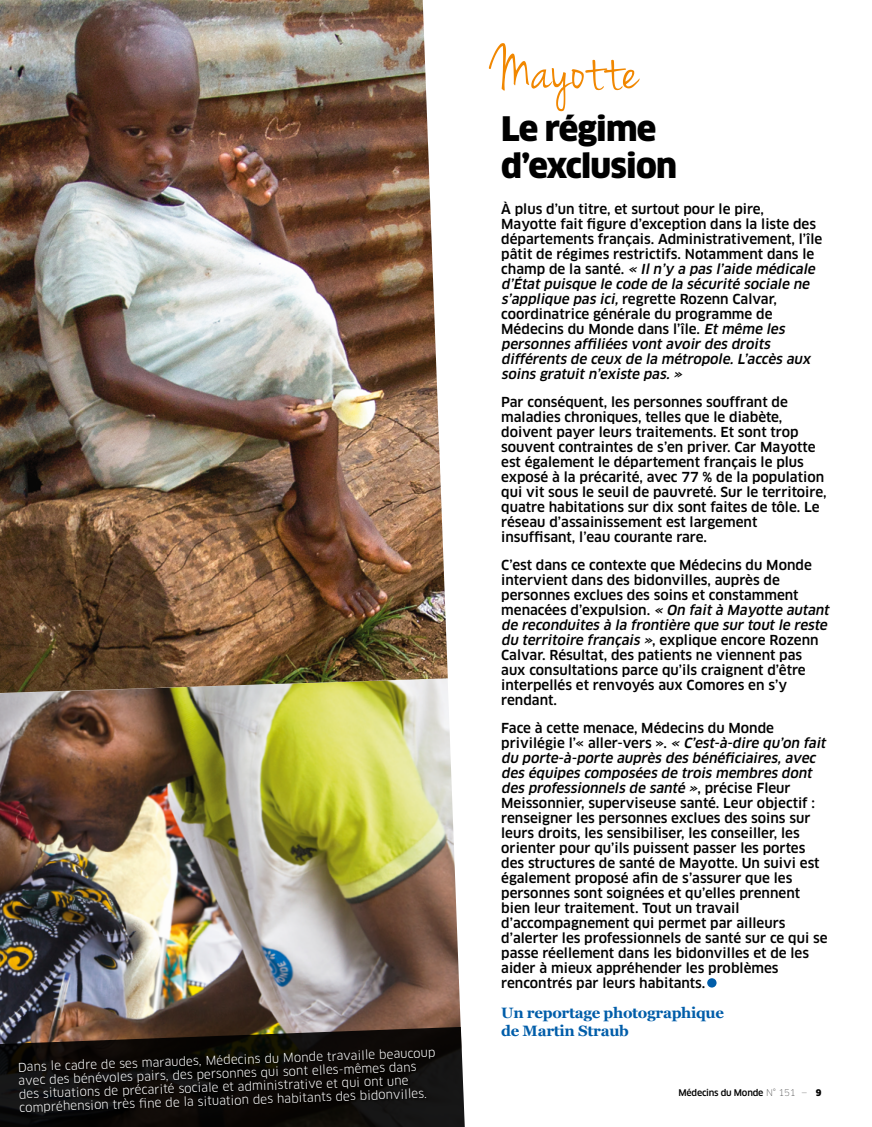
<style>
.page{position:relative;width:872px;height:1127px;background:#fff}
.page>*{position:absolute;margin:0;border:0;box-sizing:border-box;transform-origin:0 0}
.t1{font:64.5px "Jenna Sue";letter-spacing:.01em;color:#f18700}
.t2{font:900 33px/37.5px "Clan OT";letter-spacing:-.025em;color:#000}
.t3{font:700 15px/18px "Georgia";letter-spacing:-.02em;color:#005da9}
.t4{font:500 13.5px/15px "Clan OT";color:#000}
.t5{font:12px/13.5px "Clan OT";color:#fff}
.t6{font:500 9px "Clan OT";letter-spacing:-.025em;color:#000}
.s1{font-style:italic}
.s2{font-weight:100}
.s3{font-weight:900}
</style>
<div class="page">
<div style="left:707px;top:978px;width:9px;height:9px;background:#005da9;border-radius:50%"></div>
<img style="left:0;top:693px;width:461px;height:334px">
<svg style="left:0;top:1027px;width:465px;height:100px;background:#231c17"></svg>
<img style="left:0;top:0;width:448px;height:693px">
<div style="left:19px;top:1050px;width:417px;height:66px;background:#000;opacity:.61"></div>
<p class="t5" style="left:18px;top:1060px;width:419px;rotate:-2deg">Dans le cadre de ses maraudes, Médecins du Monde travaille beaucoup avec des bénévoles pairs, des personnes qui sont elles-mêmes dans des situations de précarité sociale et administrative et qui ont une compréhension très fi ne de la situation des habitants des bidonvilles.</p>
<h1 class="t1" style="left:491px;top:33px;width:148px">Mayotte</h1>
<h2 class="t2" style="left:501px;top:110px;width:177px">Le régime d’exclusion</h2>
<p class="t4" style="left:501px;top:202px;width:323px">À plus d’un titre, et surtout pour le pire, Mayotte fait figure d’exception dans la liste des départements français. Administrativement, l’île pâtit de régimes restrictifs. Notamment dans le c h a m p d e l a s a n té . <span class="s1">« Il n’y a pas l’aide médicale d’État puisque le code de la sécurité sociale ne s’applique pas ici,</span> regrette Rozenn Calvar, coordinatrice générale du programme de Médecins du Monde dans l’île. <span class="s1">Et même les personnes affiliées vont avoir des droits différents de ceux de la métropole. L’accès aux soins gratuit n’existe pas. »</span></p>
<p class="t4" style="left:501px;top:395px;width:327px">Par conséquent, les personnes souffrant de maladies chroniques, telles que le diabète, doivent payer leurs traitements. Et sont trop souvent contraintes de s’en priver. Car Mayotte est également le département français le plus exposé à la précarité, avec 77 % de la population qui vit sous le seuil de pauvreté. Sur le territoire, quatre habitations sur dix sont faites de tôle. Le réseau d’assainissement est largement insuffisant, l’eau courante rare.</p>
<p class="t4" style="left:501px;top:557px;width:332px">C’est dans ce contexte que Médecins du Monde intervient dans des bidonvilles, auprès de personnes exclues des soins et constamment menacées d’expulsion. <span class="s1">« On fait à Mayotte autant de reconduites à la frontière que sur tout le reste du territoire français »</span>, ex p l i q u e e n co re Ro z e n n Calvar. Résultat, des patients ne viennent pas<br>aux consultations parce qu’ils craignent d’être interpellés et renvoyés aux Comores en s’y rendant.</p>
<p class="t4" style="left:501px;top:720px;width:329px">Face à cette menace, Médecins du Monde privilégie l’« aller-vers ». <span class="s1">« C’est-à-dire qu’on fait du porte-à-porte auprès des bénéficiaires, avec des équipes composées de trois membres dont des professionnels de santé »</span>, p r é c i s e F l e u r Meissonnier, superviseuse santé. Leur objectif : renseigner les personnes exclues des soins sur leurs droits, les sensibiliser, les conseiller, les orienter pour qu’ils puissent passer les portes des structures de santé de Mayotte. Un suivi est également proposé afin de s’assurer que les personnes sont soignées et qu’elles prennent bien leur traitement. Tout un travail d’accompagnement qui permet par ailleurs d’alerter les professionnels de santé sur ce qui se passe réellement dans les bidonvilles et de les aider à mieux appréhender les problèmes rencontrés par leurs habitants.</p>
<p class="t3" style="left:501px;top:1003px;width:224px">Un reportage photographique de Martin Straub</p>
<p class="t6" style="left:678px;top:1087px;width:145px">Médecins du Monde <span class="s2">N° 151 —</span> <span class="s3">9</span></p>
</div>
